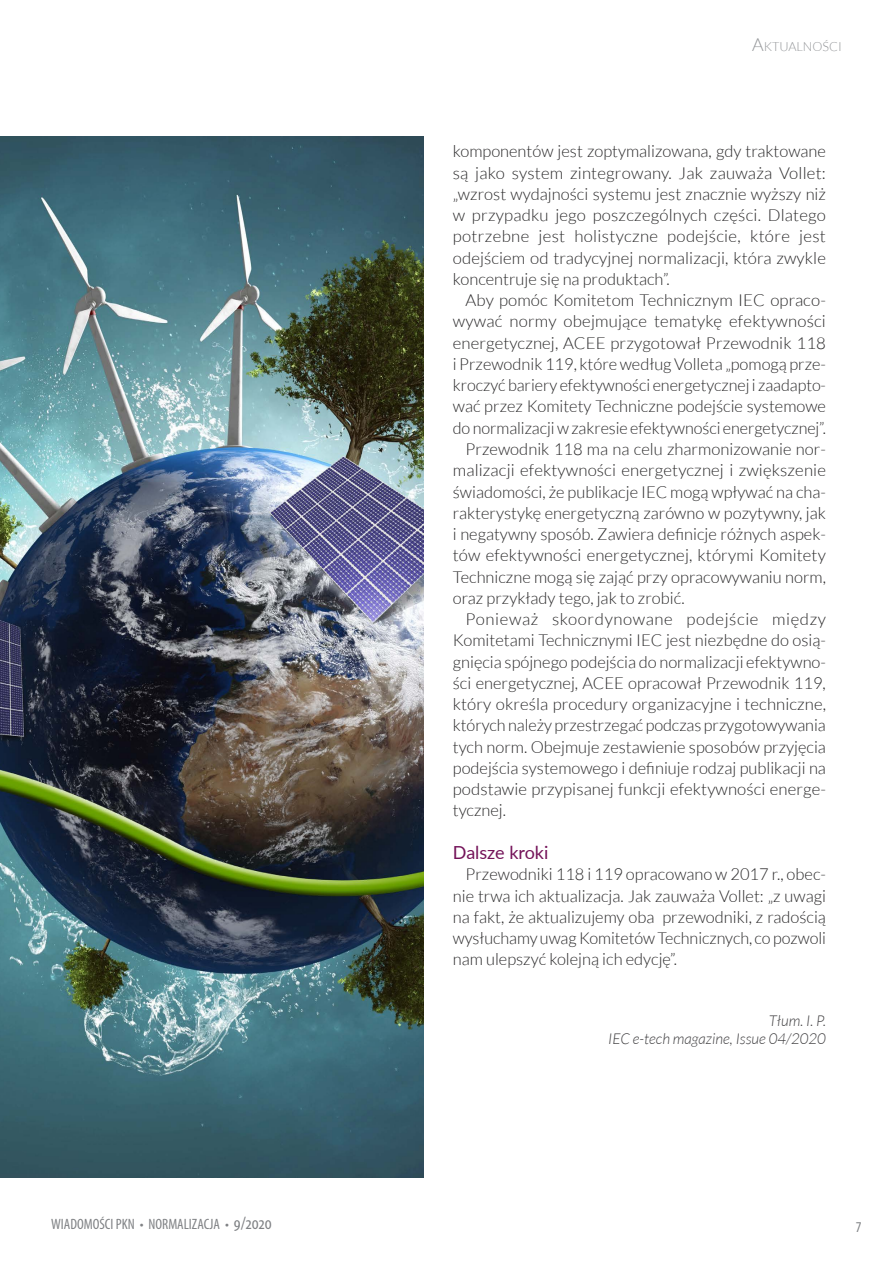
<style>
.page{position:relative;width:893px;height:1263px;background:#fff}
.page>*{position:absolute;margin:0;border:0;box-sizing:border-box;transform-origin:0 0}
.t1{font:18px "Lato";color:#741359}
.t2{font:300 16.5px/21.3px "Lato";color:#292829;text-align:justify}
.t3{font:300 16.5px "Lato";letter-spacing:.035em;color:#292829}
.t4{font:italic 300 15px/18px "Lato";color:#414042;text-align:right}
.t5{font:condensed 15px "Myriad Pro";color:#808285}
.t6{font:300 12.6px "Lato";color:#939598}
.s1{font-size:18px}
</style>
<div class="page">
<img style="left:0;top:136px;width:423px;height:1042px">
<p class="t6" style="left:752px;top:40px;width:91px"><span class="s1">A</span>KTUALNOŚCI</p>
<p class="t2" style="left:453px;top:141px;width:375px">komponentów jest zoptymalizowana, gdy traktowane są jako system zintegrowany. Jak zauważa Vollet: „wzrost wydajności systemu jest znacznie wyższy niż w przypadku jego poszczególnych części. Dlatego potrzebne jest holistyczne podejście, które jest odejściem od tradycyjnej normalizacji, która zwykle koncentruje się na produktach”.</p>
<p class="t2" style="left:466px;top:290px;width:362px">Aby pomóc Komitetom Technicznym IEC opraco-</p>
<p class="t2" style="left:453px;top:311px;width:375px">wywać normy obejmujące tematykę efektywności</p>
<p class="t2" style="left:453px;top:332px;width:375px">energetycznej, ACEE przygotował Przewodnik 118</p>
<p class="t2" style="left:453px;top:353px;width:375px">i Przewodnik 119, które według Volleta „pomogą prze-</p>
<p class="t2" style="left:453px;top:375px;width:375px">kroczyć bariery efektywności energetycznej i zaadapto-</p>
<p class="t2" style="left:453px;top:396px;width:375px">wać przez Komitety Techniczne podejście systemowe</p>
<p class="t2" style="left:453px;top:417px;width:374px">do normalizacji w zakresie efektywności energetycznej”.</p>
<p class="t2" style="left:466px;top:438px;width:362px">Przewodnik 118 ma na celu zharmonizowanie nor-</p>
<p class="t2" style="left:453px;top:460px;width:375px">malizacji efektywności energetycznej i zwiększenie</p>
<p class="t2" style="left:453px;top:481px;width:375px">świadomości, że publikacje IEC mogą wpływać na cha-</p>
<p class="t2" style="left:453px;top:502px;width:375px">rakterystykę energetyczną zarówno w pozytywny, jak</p>
<p class="t2" style="left:453px;top:523px;width:375px">i negatywny sposób. Zawiera definicje różnych aspek-</p>
<p class="t2" style="left:453px;top:545px;width:375px">tów efektywności energetycznej, którymi Komitety</p>
<p class="t2" style="left:453px;top:566px;width:375px">Techniczne mogą się zająć przy opracowywaniu norm,</p>
<p class="t2" style="left:453px;top:587px;width:233px">oraz przykłady tego, jak to zrobić.</p>
<p class="t3" style="left:466px;top:610px;width:362px">Ponieważ skoordynowane podejście między</p>
<p class="t2" style="left:453px;top:630px;width:375px">Komitetami Technicznymi IEC jest niezbędne do osią-</p>
<p class="t2" style="left:453px;top:651px;width:375px">gnięcia spójnego podejścia do normalizacji efektywno-</p>
<p class="t2" style="left:453px;top:672px;width:374px">ści energetycznej, ACEE opracował Przewodnik 119,</p>
<p class="t2" style="left:453px;top:694px;width:375px">który określa procedury organizacyjne i techniczne,</p>
<p class="t2" style="left:453px;top:715px;width:374px">których należy przestrzegać podczas przygotowywania</p>
<p class="t2" style="left:453px;top:736px;width:375px">tych norm. Obejmuje zestawienie sposobów przyjęcia</p>
<p class="t2" style="left:453px;top:757px;width:375px">podejścia systemowego i definiuje rodzaj publikacji na</p>
<p class="t2" style="left:453px;top:779px;width:375px">podstawie przypisanej funkcji efektywności energe-</p>
<p class="t2" style="left:453px;top:800px;width:55px">tycznej.</p>
<p class="t1" style="left:453px;top:839px;width:97px">Dalsze kroki</p>
<p class="t2" style="left:453px;top:864px;width:375px;text-indent:13px">Przewodniki 118 i 119 opracowano w 2017 r., obec&shy;nie trwa ich aktualizacja. Jak zauważa Vollet: „z uwagi na fakt, że aktualizujemy oba przewodniki, z radością wysłuchamy uwag Komitetów Technicznych, co pozwoli nam ulepszyć kolejną ich edycję”.</p>
<p class="t4" style="left:608px;top:1012px;width:219px">Tłum. I. P.<br>IEC e-tech magazine, Issue 04/2020</p>
<p class="t5" style="left:51px;top:1215px;width:222px">WIADOMOŚCI PKN • NORMALIZACJA • <span class="s1">9/2020</span></p>
<p class="t5" style="left:856px;top:1218px;width:7px">7</p>
</div>
